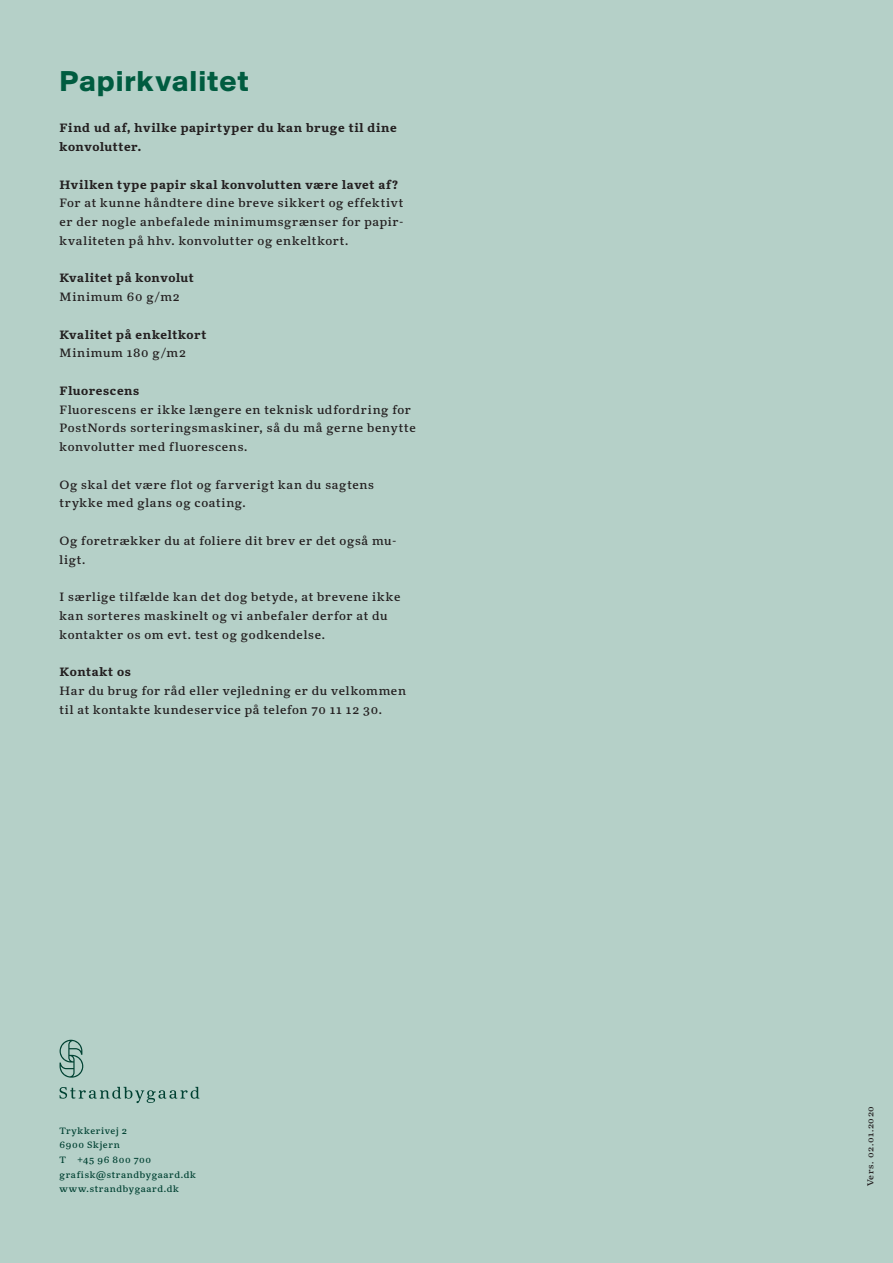
<style>
.page{position:relative;width:893px;height:1263px;background:#b5d0c8}
.page>*{position:absolute;margin:0;border:0;box-sizing:border-box;transform-origin:0 0}
.t1{font:700 30px "Suisse BP Intl";letter-spacing:.035em;color:#005c40}
.t2{font:12px/18.8px "Kunstuff";letter-spacing:.06em;color:#231f20}
.t3{font:700 12px/18.8px "Kunstuff";letter-spacing:.05em;color:#231f20}
.t4{font:9.15px/14.5px "Kunstuff";letter-spacing:.07em;color:#004132}
.t5{font:8.55px "Kunstuff";letter-spacing:.06em;color:#231f20;scale:1.05 1}
</style>
<div class="page">
<svg style="left:60px;top:1087px;width:139px;height:16px"></svg>
<svg style="left:60px;top:1040px;width:23px;height:37px"></svg>
<h1 class="t1" style="left:60px;top:63px;width:191px">Papirkvalitet</h1>
<p class="t3" style="left:60px;top:119px;width:339px">Find ud af, hvilke papirtyper du kan bruge til dine konvolutter.</p>
<p class="t3" style="left:60px;top:175px;width:340px">Hvilken type papir skal konvolutten være lavet af?</p>
<p class="t2" style="left:60px;top:194px;width:346px;text-align:justify">For at kunne håndtere dine breve sikkert og effektivt er der nogle anbefalede minimumsgrænser for papir&shy;kvaliteten på hhv. konvolutter og enkeltkort.</p>
<p class="t3" style="left:60px;top:269px;width:136px">Kvalitet på konvolut</p>
<p class="t2" style="left:60px;top:288px;width:122px">Minimum 60 g/m2</p>
<p class="t3" style="left:60px;top:325px;width:148px">Kvalitet på enkeltkort</p>
<p class="t2" style="left:60px;top:344px;width:128px">Minimum 180 g/m2</p>
<p class="t3" style="left:60px;top:381px;width:81px">Fluorescens</p>
<p class="t2" style="left:60px;top:400px;width:358px">Fluorescens er ikke længere en teknisk udfordring for<br>PostNords sorteringsmaskiner, så du må gerne benytte konvolutter med fluorescens.</p>
<p class="t2" style="left:60px;top:475px;width:316px">Og skal det være flot og farverigt kan du sagtens trykke med glans og coating.</p>
<p class="t2" style="left:60px;top:531px;width:338px">Og foretrækker du at foliere dit brev er det også mu&shy;ligt.</p>
<p class="t2" style="left:60px;top:588px;width:342px">I særlige tilfælde kan det dog betyde, at brevene ikke kan sorteres maskinelt og vi anbefaler derfor at du kontakter os om evt. test og godkendelse.</p>
<p class="t3" style="left:60px;top:663px;width:73px">Kontakt os</p>
<p class="t2" style="left:60px;top:681px;width:348px">Har du brug for råd eller vejledning er du velkommen til at kontakte kundeservice på telefon 70 11 12 30.</p>
<p class="t4" style="left:60px;top:1123px;width:69px">Trykkerivej 2<br>6900 Skjern<br>T</p>
<p class="t4" style="left:60px;top:1152px;width:138px;text-indent:18px">+45 96 800 700 grafisk@strandbygaard.dk www.strandbygaard.dk</p>
<p class="t5" style="left:865px;top:1186px;width:78px;rotate:-90deg">Vers. 02.01.2020</p>
</div>
